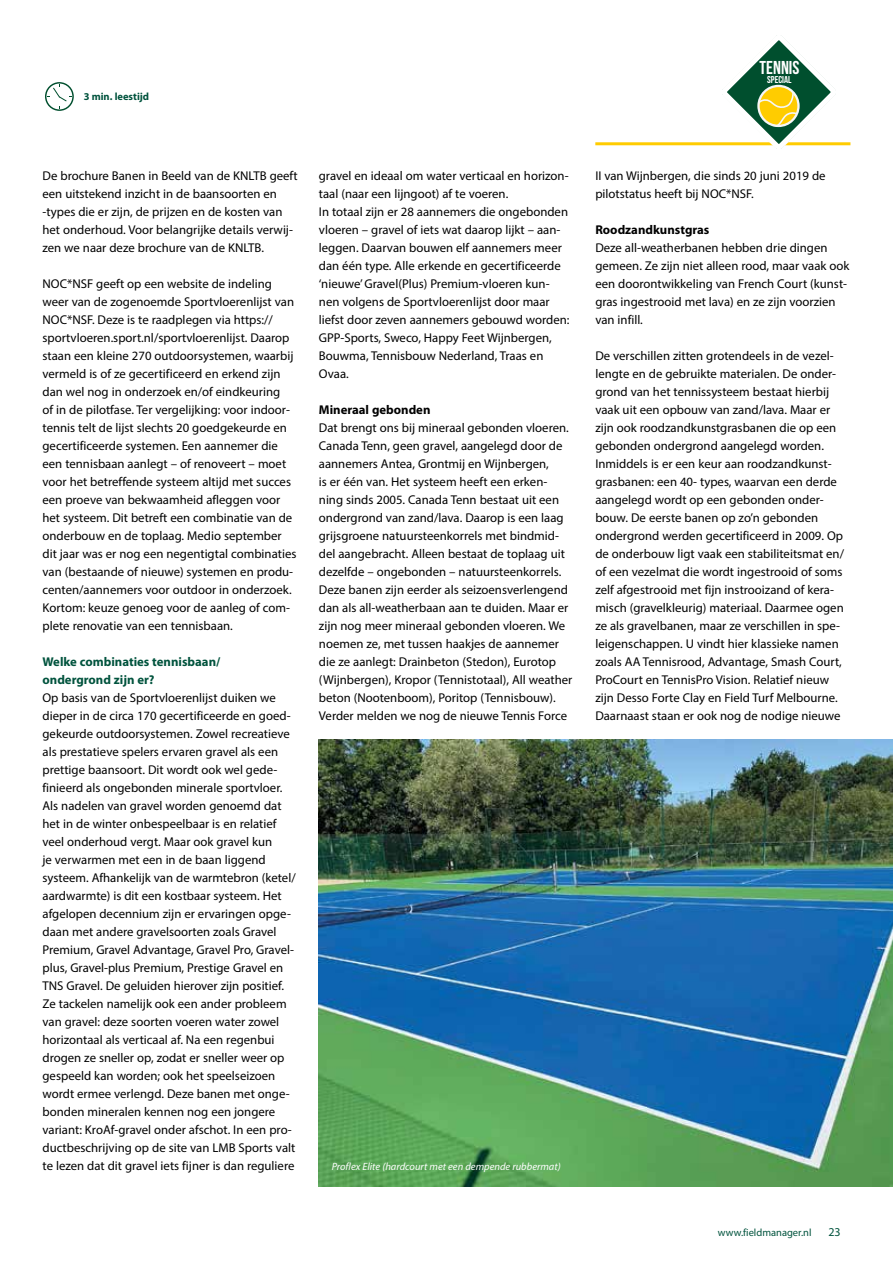
<style>
.page{position:relative;width:893px;height:1263px;background:#fff}
.page>*{position:absolute;margin:0;border:0;box-sizing:border-box;transform-origin:0 0}
.t1{font:18.6px "Bebas Neue";color:#fff}
.t2{font:12.75px/18px "Myriad Pro";color:#000}
.t3{font:700 12.75px/18px "Myriad Pro";color:#00533d}
.t4{font:700 12.75px "Myriad Pro";color:#000}
.t5{font:12px "Myriad Pro";color:#00533d}
.t6{font:italic 10.5px "Myriad Pro";color:#fff}
.t7{font:10.5px "Myriad Pro";color:#00533d}
.t8{font:700 10.5px "Myriad Pro";color:#00533d}
.t9{font:9.9px "Bebas Neue";color:#fff}
</style>
<div class="page">
<hr style="left:595px;top:142px;width:255px;height:3px;background:#fc0">
<svg style="left:45px;top:82px;width:29px;height:29px"></svg>
<svg style="left:721px;top:35px;width:115px;height:114px"></svg>
<img style="left:319px;top:740px;width:574px;height:446px">
<p class="t8" style="left:84px;top:90px;width:67px">3 min. leestijd</p>
<h1 class="t1" style="left:760px;top:57px;width:41px">TENNIS</h1>
<p class="t9" style="left:767px;top:74px;width:26px">SPECIAL</p>
<p class="t2" style="left:43px;top:167px;width:257px">De brochure Banen in Beeld van de KNLTB geeft een uitstekend inzicht in de baansoorten en -types die er zijn, de prijzen en de kosten van het onderhoud. Voor belangrijke details verwij&shy;zen we naar deze brochure van de KNLTB.</p>
<p class="t2" style="left:43px;top:275px;width:255px">NOC*NSF geeft op een website de indeling weer van de zogenoemde Sportvloerenlijst van NOC*NSF. Deze is te raadplegen via https:// sportvloeren.sport.nl/sportvloerenlijst. Daarop staan een kleine 270 outdoorsystemen, waarbij vermeld is of ze gecertificeerd en erkend zijn dan wel nog in onderzoek en/of eindkeuring<br>of in de pilotfase. Ter vergelijking: voor indoor&shy;tennis telt de lijst slechts 20 goedgekeurde en gecertificeerde systemen. Een aannemer die een tennisbaan aanlegt – of renoveert – moet voor het betreffende systeem altijd met succes een proeve van bekwaamheid afleggen voor het systeem. Dit betreft een combinatie van de onderbouw en de toplaag. Medio september dit jaar was er nog een negentigtal combinaties van (bestaande of nieuwe) systemen en produ&shy;centen/aannemers voor outdoor in onderzoek.<br>Kortom: keuze genoeg voor de aanleg of com&shy;plete renovatie van een tennisbaan.</p>
<p class="t3" style="left:43px;top:652px;width:179px">Welke combinaties tennisbaan/ ondergrond zijn er?</p>
<p class="t2" style="left:43px;top:689px;width:255px">Op basis van de Sportvloerenlijst duiken we dieper in de circa 170 gecertificeerde en goed&shy;gekeurde outdoorsystemen. Zowel recreatieve als prestatieve spelers ervaren gravel als een prettige baansoort. Dit wordt ook wel gede&shy;finieerd als ongebonden minerale sportvloer.<br>Als nadelen van gravel worden genoemd dat het in de winter onbespeelbaar is en relatief veel onderhoud vergt. Maar ook gravel kun<br>je verwarmen met een in de baan liggend systeem. Afhankelijk van de warmtebron (ketel/ aardwarmte) is dit een kostbaar systeem. Het afgelopen decennium zijn er ervaringen opge&shy;daan met andere gravelsoorten zoals Gravel Premium, Gravel Advantage, Gravel Pro, Gravel&shy;plus, Gravel-plus Premium, Prestige Gravel en TNS Gravel. De geluiden hierover zijn positief.<br>Ze tackelen namelijk ook een ander probleem van gravel: deze soorten voeren water zowel horizontaal als verticaal af. Na een regenbui drogen ze sneller op, zodat er sneller weer op gespeeld kan worden; ook het speelseizoen wordt ermee verlengd. Deze banen met onge&shy;bonden mineralen kennen nog een jongere variant: KroAf-gravel onder afschot. In een pro&shy;ductbeschrijving op de site van LMB Sports valt te lezen dat dit gravel iets fijner is dan reguliere</p>
<p class="t2" style="left:319px;top:167px;width:252px">gravel en ideaal om water verticaal en horizon&shy;taal (naar een lijngoot) af te voeren.<br>In totaal zijn er 28 aannemers die ongebonden vloeren – gravel of iets wat daarop lijkt – aan&shy;leggen. Daarvan bouwen elf aannemers meer dan één type. Alle erkende en gecertificeerde ‘nieuwe’ Gravel(Plus) Premium-vloeren kun&shy;nen volgens de Sportvloerenlijst door maar liefst door zeven aannemers gebouwd worden:<br>GPP-Sports, Sweco, Happy Feet Wijnbergen, Bouwma, Tennisbouw Nederland, Traas en Ovaa.</p>
<p class="t4" style="left:319px;top:402px;width:113px">Mineraal gebonden</p>
<p class="t2" style="left:319px;top:419px;width:255px">Dat brengt ons bij mineraal gebonden vloeren.<br>Canada Tenn, geen gravel, aangelegd door de aannemers Antea, Grontmij en Wijnbergen,<br>is er één van. Het systeem heeft een erken&shy;ning sinds 2005. Canada Tenn bestaat uit een ondergrond van zand/lava. Daarop is een laag grijsgroene natuursteenkorrels met bindmid&shy;del aangebracht. Alleen bestaat de toplaag uit dezelfde – ongebonden – natuursteenkorrels.<br>Deze banen zijn eerder als seizoensverlengend dan als all-weatherbaan aan te duiden. Maar er zijn nog meer mineraal gebonden vloeren. We noemen ze, met tussen haakjes de aannemer die ze aanlegt: Drainbeton (Stedon), Eurotop (Wijnbergen), Kropor (Tennistotaal), All weather beton (Nootenboom), Poritop (Tennisbouw).<br>Verder melden we nog de nieuwe Tennis Force</p>
<p class="t6" style="left:332px;top:1160px;width:231px">Proflex Elite (hardcourt met een dempende rubbermat)</p>
<p class="t2" style="left:595px;top:167px;width:232px">II van Wijnbergen, die sinds 20 juni 2019 de pilotstatus heeft bij NOC*NSF.</p>
<p class="t4" style="left:595px;top:222px;width:116px">Roodzandkunstgras</p>
<p class="t2" style="left:595px;top:239px;width:256px">Deze all-weatherbanen hebben drie dingen gemeen. Ze zijn niet alleen rood, maar vaak ook een doorontwikkeling van French Court (kunst&shy;gras ingestrooid met lava) en ze zijn voorzien van infill.</p>
<p class="t2" style="left:595px;top:347px;width:250px">De verschillen zitten grotendeels in de vezel&shy;lengte en de gebruikte materialen. De onder&shy;grond van het tennissysteem bestaat hierbij vaak uit een opbouw van zand/lava. Maar er zijn ook roodzandkunstgrasbanen die op een gebonden ondergrond aangelegd worden.<br>Inmiddels is er een keur aan roodzandkunst&shy;grasbanen: een 40- types, waarvan een derde aangelegd wordt op een gebonden onder&shy;bouw. De eerste banen op zo’n gebonden ondergrond werden gecertificeerd in 2009. Op de onderbouw ligt vaak een stabiliteitsmat en/ of een vezelmat die wordt ingestrooid of soms zelf afgestrooid met fijn instrooizand of kera&shy;misch (gravelkleurig) materiaal. Daarmee ogen ze als gravelbanen, maar ze verschillen in spe&shy;leigenschappen. U vindt hier klassieke namen zoals AA Tennisrood, Advantage, Smash Court, ProCourt en TennisPro Vision. Relatief nieuw zijn Desso Forte Clay en Field Turf Melbourne.<br>Daarnaast staan er ook nog de nodige nieuwe</p>
<p class="t7" style="left:718px;top:1226px;width:95px">www.fieldmanager.nl</p>
<p class="t5" style="left:828px;top:1224px;width:14px">23</p>
</div>
